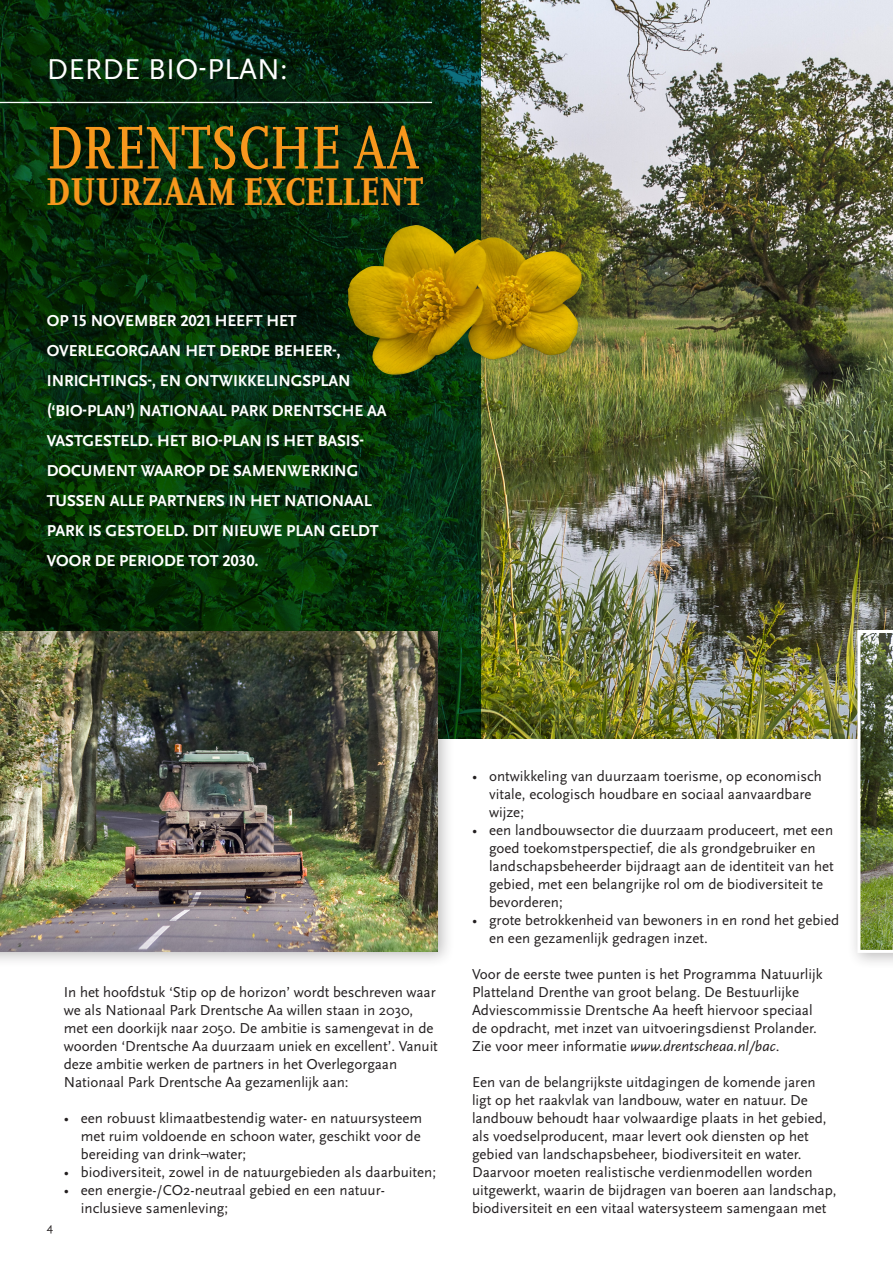
<style>
.page{position:relative;width:893px;height:1263px;background:#fff}
.page>*{position:absolute;margin:0;border:0;box-sizing:border-box;transform-origin:0 0}
.Kop_Scala_Cond{font:63px "Scala Cond";color:#f7971d}
.Kop_Scala_Cond-2{font:700 40.5px "Scala Cond";color:#f7971d}
.Kop_2{font:30px "Scala Sans OT";letter-spacing:.01em;color:#fff}
.Intro_Kap{font:700 16.5px/30px "Scala Sans OT";letter-spacing:-.005em;color:#fff}
.t1{font:15px/18px "Scala Sans OT";color:#231f20}
.t2{font:12px "Scala Sans OT";color:#231f20}
.s1{font-style:italic}
</style>
<div class="page">
<img style="left:480px;top:0;width:413px;height:739px">
<svg style="left:0;top:0;width:480px;height:739px;background:#052d0b"></svg>
<hr style="left:0;top:102px;width:432px;height:1px;background:#fff">
<div style="left:0;top:621px;width:454px;height:347px;background:#231f20;opacity:.3"></div>
<img style="left:0;top:631px;width:438px;height:320px">
<div style="left:847px;top:619px;width:46px;height:351px;background:#231f20;opacity:.3"></div>
<img style="left:857px;top:630px;width:36px;height:323px">
<img style="left:348px;top:225px;width:234px;height:150px">
<p class="Kop_2" style="left:47px;top:52px;width:243px">DERDE BIO-PLAN:</p>
<p class="Kop_Scala_Cond" style="left:47px;top:114px;width:374px">DRENTSCHE AA</p>
<p class="Kop_Scala_Cond-2" style="left:47px;top:168px;width:378px">DUURZAAM EXCELLENT</p>
<p class="Intro_Kap" style="left:47px;top:306px;width:341px">OP 15 NOVEMBER 2021 HEEFT HET OVERLEGORGAAN HET DERDE BEHEER-, INRICHTINGS-, EN ONTWIKKELINGSPLAN (‘BIO-PLAN’) NATIONAAL PARK DRENTSCHE AA VASTGESTELD. HET BIO-PLAN IS HET BASIS-DOCUMENT WAAROP DE SAMENWERKING TUSSEN ALLE PARTNERS IN HET NATIONAAL PARK IS GESTOELD. DIT NIEUWE PLAN GELDT VOOR DE PERIODE TOT 2030.</p>
<p class="t2" style="left:47px;top:1220px;width:8px">4</p>
<p class="t1" style="left:64px;top:983px;width:376px">In het hoofdstuk ‘Stip op de horizon’ wordt beschreven waar we als Nationaal Park Drentsche Aa willen staan in 2030, met een doorkijk naar 2050. De ambitie is samengevat in de woorden ‘Drentsche Aa duurzaam uniek en excellent’. Vanuit deze ambitie werken de partners in het Overlegorgaan Nationaal Park Drentsche Aa gezamenlijk aan:</p>
<p class="t1" style="left:81px;top:1109px;width:343px;text-align:justify;text-indent:-17px">• een robuust klimaatbestendig water- en natuursysteem met ruim voldoende en schoon water, geschikt voor de bereiding van drink¬water;</p>
<p class="t1" style="left:64px;top:1163px;width:374px">• biodiversiteit, zowel in de natuurgebieden als daarbuiten;</p>
<p class="t1" style="left:81px;top:1181px;width:306px;text-indent:-17px">• een energie-/CO2-neutraal gebied en een natuur&shy;inclusieve samenleving;</p>
<p class="t1" style="left:489px;top:767px;width:334px;text-indent:-17px">• ontwikkeling van duurzaam toerisme, op economisch vitale, ecologisch houdbare en sociaal aanvaardbare wijze;</p>
<p class="t1" style="left:489px;top:821px;width:346px;text-indent:-17px">• een landbouwsector die duurzaam produceert, met een goed toekomstperspectief, die als grondgebruiker en landschapsbeheerder bijdraagt aan de identiteit van het gebied, met een belangrijke rol om de biodiversiteit te bevorderen;</p>
<p class="t1" style="left:489px;top:911px;width:352px;text-indent:-17px">• grote betrokkenheid van bewoners in en rond het gebied en een gezamenlijk gedragen inzet.</p>
<p class="t1" style="left:472px;top:965px;width:352px">Voor de eerste twee punten is het Programma Natuurlijk Platteland Drenthe van groot belang. De Bestuurlijke Adviescommissie Drentsche Aa heeft hiervoor speciaal de opdracht, met inzet van uitvoeringsdienst Prolander.<br>Zie voor meer informatie <span class="s1">www.drentscheaa.nl/bac</span>.</p>
<p class="t1" style="left:472px;top:1073px;width:366px">Een van de belangrijkste uitdagingen de komende jaren ligt op het raakvlak van landbouw, water en natuur. De landbouw behoudt haar volwaardige plaats in het gebied, als voedselproducent, maar levert ook diensten op het gebied van landschapsbeheer, biodiversiteit en water.<br>Daarvoor moeten realistische verdienmodellen worden uitgewerkt, waarin de bijdragen van boeren aan landschap, biodiversiteit en een vitaal watersysteem samengaan met</p>
</div>
